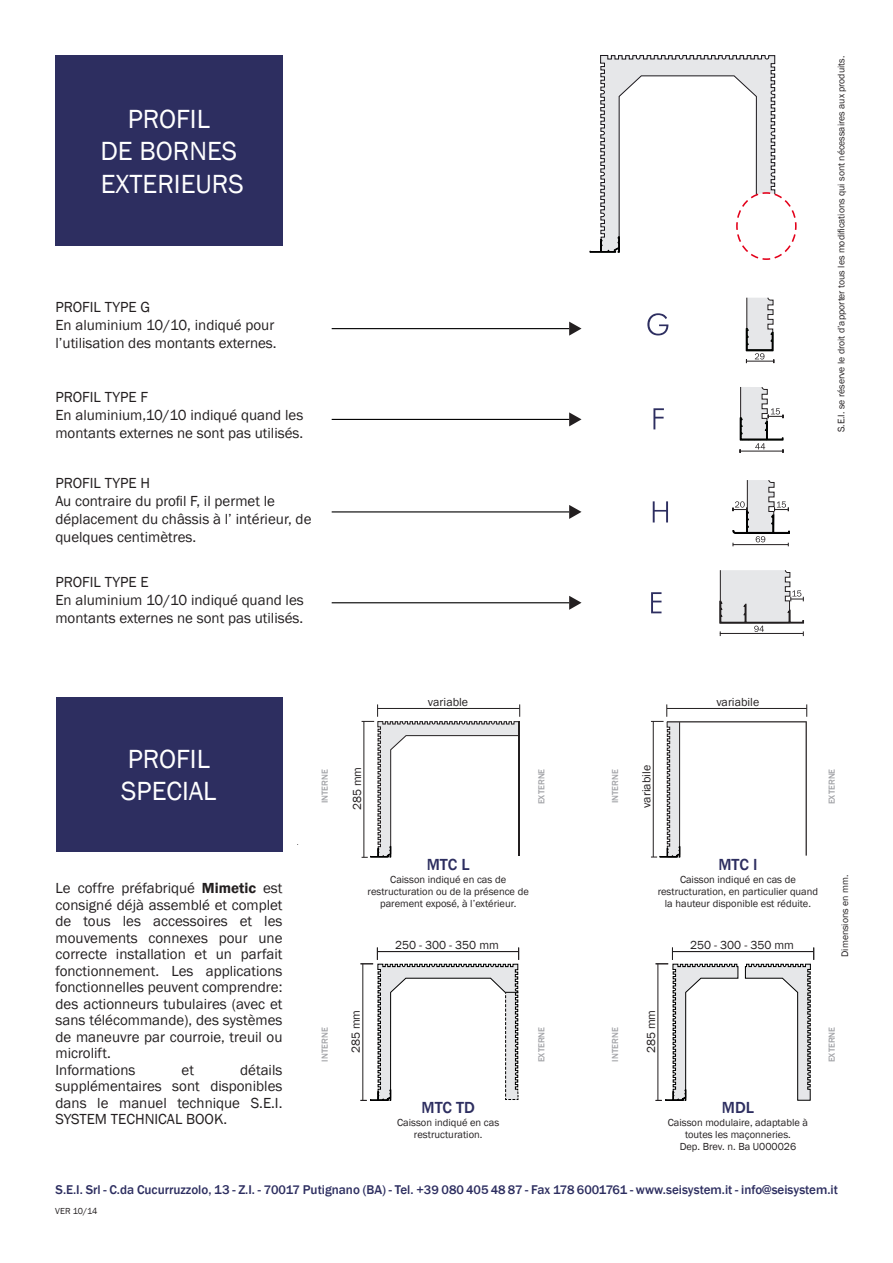
<style>
.page{position:relative;width:893px;height:1263px;background:#fff}
.page>*{position:absolute;margin:0;border:0;box-sizing:border-box;transform-origin:0 0}
.t1{font:27px "Franklin Gothic";color:#fff}
.t2{font:500 16.5px "Franklin Gothic";color:#2d2e60}
.t3{font:15px/16.5px "Franklin Gothic";color:#231f20}
.t4{font:500 13.05px "Franklin Gothic";color:#2d2e60}
.t5{font:12px "Franklin Gothic";color:#231f20}
.t6{font:10.5px/12px "Franklin Gothic";color:#231f20;text-align:center}
.t7{font:9.75px "Franklin Gothic";color:#231f20}
.t8{font:500 9px "Franklin Gothic";color:#a4a5a9}
.t9{font:9px "Franklin Gothic";letter-spacing:-.015em;color:#231f20}
.s1{font-weight:600}
.s2{font-size:12.75px}
</style>
<div class="page">
<div style="left:55px;top:55px;width:227px;height:191px;background:#2d2e60"></div>
<svg style="left:647px;top:313px;width:21px;height:22px"></svg>
<svg style="left:653px;top:408px;width:11px;height:21px"></svg>
<svg style="left:653px;top:501px;width:15px;height:21px"></svg>
<svg style="left:651px;top:592px;width:10px;height:21px"></svg>
<div style="left:56px;top:697px;width:226px;height:155px;background:#2d2e60"></div>
<svg style="left:569px;top:322px;width:12px;height:14px"></svg>
<hr style="left:332px;top:328px;width:237px;height:1px;background:#000">
<svg style="left:569px;top:412px;width:12px;height:14px"></svg>
<hr style="left:332px;top:419px;width:237px;height:1px;background:#000">
<svg style="left:569px;top:505px;width:12px;height:14px"></svg>
<hr style="left:332px;top:511px;width:237px;height:1px;background:#000">
<svg style="left:569px;top:596px;width:12px;height:14px"></svg>
<hr style="left:332px;top:602px;width:237px;height:1px;background:#000">
<svg style="left:719px;top:570px;width:85px;height:66px"></svg>
<svg style="left:362px;top:704px;width:158px;height:154px"></svg>
<svg style="left:360px;top:947px;width:159px;height:154px"></svg>
<hr style="left:672px;top:951px;width:142px;height:1px;background:#231f20">
<svg style="left:656px;top:947px;width:83px;height:154px"></svg>
<svg style="left:745px;top:947px;width:69px;height:154px"></svg>
<svg style="left:590px;top:55px;width:207px;height:205px"></svg>
<svg style="left:651px;top:704px;width:156px;height:154px"></svg>
<svg style="left:746px;top:297px;width:28px;height:66px;background:#c8c9ca"></svg>
<svg style="left:740px;top:387px;width:44px;height:66px"></svg>
<svg style="left:732px;top:480px;width:58px;height:66px"></svg>
<p class="t1" style="left:128px;top:102px;width:84px">PROFIL</p>
<p class="t1" style="left:100px;top:134px;width:138px">DE BORNES</p>
<p class="t1" style="left:101px;top:167px;width:145px">EXTERIEURS</p>
<p class="t3" style="left:55px;top:299px;width:96px">PROFIL TYPE G</p>
<p class="t3" style="left:55px;top:317px;width:223px;line-height:18px">En aluminium 10/10, indiqué pour l’utilisation des montants externes.</p>
<p class="t3" style="left:55px;top:389px;width:94px">PROFIL TYPE F</p>
<p class="t3" style="left:55px;top:407px;width:249px;line-height:18px">En aluminium,10/10 indiqué quand les montants externes ne sont pas utilisés.</p>
<p class="t3" style="left:55px;top:475px;width:96px">PROFIL TYPE H</p>
<p class="t3" style="left:55px;top:492px;width:258px;line-height:18px">Au contraire du profil F, il permet le déplacement du châssis à l’ intérieur, de quelques centimètres.</p>
<p class="t3" style="left:55px;top:574px;width:95px">PROFIL TYPE E</p>
<p class="t3" style="left:55px;top:591px;width:250px;line-height:18px">En aluminium 10/10 indiqué quand les montants externes ne sont pas utilisés.</p>
<p class="t7" style="left:835px;top:432px;width:378px;rotate:-90deg">S.E.I. se réserve le droit d’apporter tous les modifications qui sont nécessaires aux produits.</p>
<p class="t1" style="left:128px;top:742px;width:84px">PROFIL</p>
<p class="t1" style="left:121px;top:775px;width:97px">SPECIAL</p>
<p class="t3" style="left:56px;top:880px;width:228px;text-align:justify">Le coffre préfabriqué <span class="s1">Mimetic</span> est consigné déjà assemblé et complet de tous les accessoires et les mouvements connexes pour une correcte installation et un parfait fonctionnement. Les applications fonctionnelles peuvent comprendre: des actionneurs tubulaires (avec et sans télécommande), des systèmes de maneuvre par courroie, treuil ou microlift.</p>
<p class="t3" style="left:56px;top:1062px;width:81px">Informations</p>
<p class="t3" style="left:182px;top:1062px;width:14px">et</p>
<p class="t3" style="left:56px;top:1062px;width:228px;text-align:justify;text-indent:185px">détails supplémentaires sont disponibles dans le manuel technique S.E.I.<br>SYSTEM TECHNICAL BOOK.</p>
<p class="t5" style="left:428px;top:694px;width:42px">variable</p>
<p class="t5" style="left:716px;top:694px;width:44px">variabile</p>
<p class="t5" style="left:350px;top:810px;width:45px;rotate:-90deg">285 mm</p>
<p class="t8" style="left:319px;top:803px;width:35px;rotate:-90deg">INTERNE</p>
<p class="t8" style="left:536px;top:804px;width:37px;rotate:-90deg">EXTERNE</p>
<p class="t5" style="left:639px;top:808px;width:44px;rotate:-90deg">variabile</p>
<p class="t8" style="left:609px;top:803px;width:35px;rotate:-90deg">INTERNE</p>
<p class="t8" style="left:826px;top:804px;width:37px;rotate:-90deg">EXTERNE</p>
<p class="t2" style="left:427px;top:854px;width:44px">MTC L</p>
<p class="t2" style="left:718px;top:854px;width:41px">MTC I</p>
<p class="t6" style="left:368px;top:873px;width:163px">Caisson indiqué en cas de restructuration ou de la présence de parement exposé, à l’extérieur.</p>
<p class="t5" style="left:395px;top:937px;width:105px">250 - 300 - 350 mm</p>
<p class="t6" style="left:658px;top:873px;width:162px">Caisson indiqué en cas de restructuration, en particulier quand la hauteur disponible est réduite.</p>
<p class="t5" style="left:690px;top:937px;width:105px">250 - 300 - 350 mm</p>
<p class="t7" style="left:839px;top:957px;width:84px;rotate:-90deg">Dimensions en mm.</p>
<p class="t5" style="left:348px;top:1053px;width:45px;rotate:-90deg">285 mm</p>
<p class="t5" style="left:644px;top:1053px;width:45px;rotate:-90deg">285 mm</p>
<p class="t8" style="left:319px;top:1061px;width:35px;rotate:-90deg">INTERNE</p>
<p class="t8" style="left:536px;top:1062px;width:37px;rotate:-90deg">EXTERNE</p>
<p class="t8" style="left:609px;top:1061px;width:35px;rotate:-90deg">INTERNE</p>
<p class="t8" style="left:826px;top:1062px;width:37px;rotate:-90deg">EXTERNE</p>
<p class="t2" style="left:421px;top:1097px;width:55px">MTC TD</p>
<p class="t6" style="left:397px;top:1117px;width:104px">Caisson indiqué en cas restructuration.</p>
<p class="t2" style="left:722px;top:1097px;width:34px">MDL</p>
<p class="t6" style="left:668px;top:1117px;width:142px">Caisson modulaire, adaptable à toutes les maçonneries.</p>
<p class="t6" style="left:680px;top:1141px;width:118px">Dep. Brev. n. Ba U000026</p>
<p class="t4" style="left:56px;top:1181px;width:784px">S.E.I. Srl - C.da Cucurruzzolo, 13 - Z.I. - <span class="s2">70017</span> Putignano (BA) - Tel. <span class="s2">+39 080 405 48 87</span> - Fax <span class="s2">178 6001761</span> - www.seisystem.it - info@seisystem.it</p>
<p class="t9" style="left:55px;top:1205px;width:44px">VER 10/14</p>
</div>
